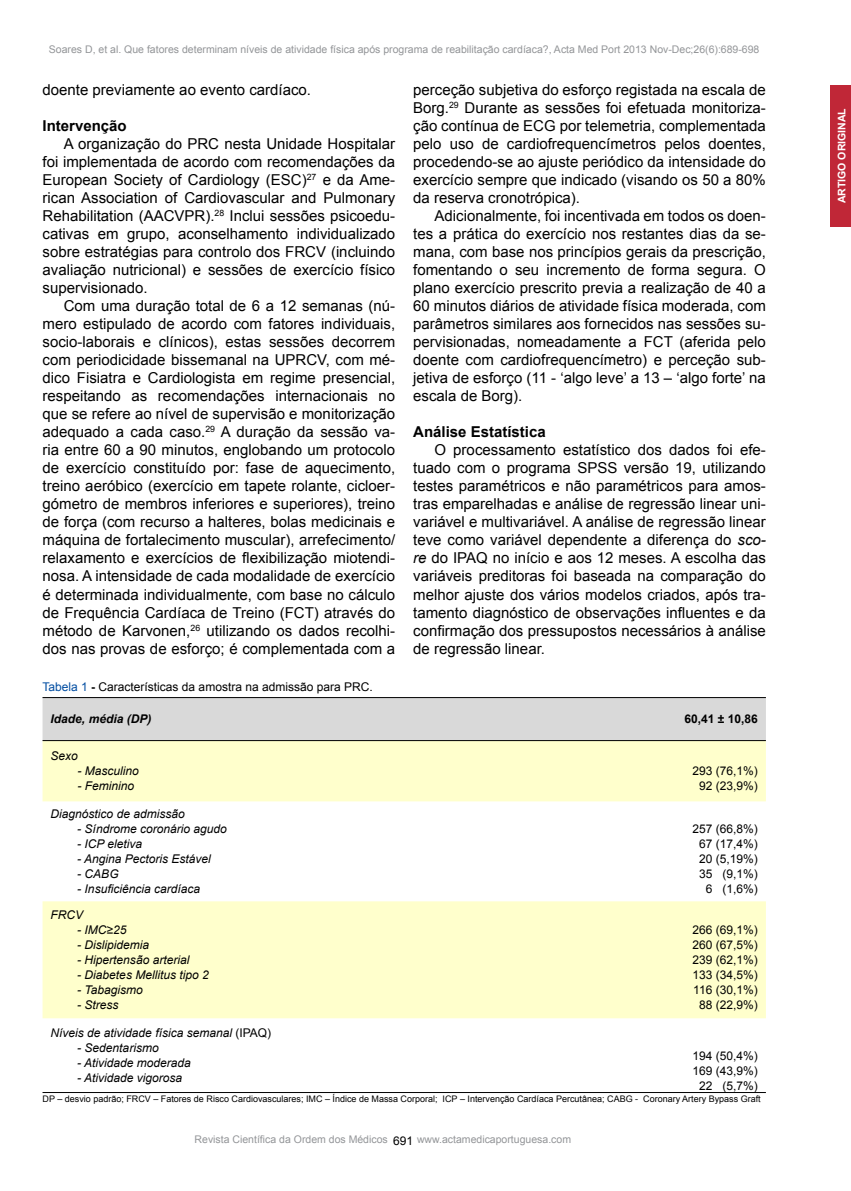
<style>
.page{position:relative;width:851px;height:1191px;background:#fff}
.page>*{position:absolute;margin:0;border:0;box-sizing:border-box;transform-origin:0 0}
.t1{font:15px "Arial";color:#000}
.t2{font:700 15px "Arial";color:#000}
.t3{font:italic 12px "Arial";color:#000}
.t4{font:12px/15px "Arial";color:#000;text-align:center}
.t5{font:italic 700 12px "Arial";color:#000}
.t6{font:700 12px "Arial";color:#000}
.t7{font:10.5px "Arial";color:#939598}
.t8{font:700 10.5px "Arial";color:#fff}
.t9{font:9px "Arial";color:#000}
.s1{font-style:italic}
.s2{color:#034ea2}
.s3{font-weight:700}
.s4{font-style:normal}
</style>
<div class="page">
<div style="left:830px;top:85px;width:21px;height:142px;background:#c02737"></div>
<div style="left:43px;top:698px;width:723px;height:42px;background:#d9d9d9"></div>
<svg style="left:43px;top:741px;width:723px;height:277px;fill:#ffc"></svg>
<hr style="left:43px;top:697px;width:723px;height:1px;background:#000">
<hr style="left:43px;top:740px;width:723px;height:1px;background:#000">
<hr style="left:43px;top:1092px;width:723px;height:1px;background:#000">
<p class="t7" style="left:49px;top:42px;width:712px">Soares D, et al. Que fatores determinam níveis de atividade física após programa de reabilitação cardíaca?, Acta Med Port 2013 Nov-Dec;26(6):689-698</p>
<p class="t1" style="left:43px;top:80px;width:270px">doente previamente ao evento cardíaco.</p>
<p class="t2" style="left:43px;top:115px;width:86px">Intervenção</p>
<p class="t1" style="left:64px;top:134px;width:333px">A organização do PRC nesta Unidade Hospitalar</p>
<p class="t1" style="left:43px;top:152px;width:354px">foi implementada de acordo com recomendações da</p>
<p class="t1" style="left:43px;top:170px;width:354px">European Society of Cardiology (ESC)<sup>27</sup> e da Ame-</p>
<p class="t1" style="left:43px;top:188px;width:354px">rican Association of Cardiovascular and Pulmonary</p>
<p class="t1" style="left:43px;top:206px;width:354px">Rehabilitation (AACVPR).<sup>28</sup> Inclui sessões psicoedu-</p>
<p class="t1" style="left:43px;top:224px;width:354px">cativas em grupo, aconselhamento individualizado</p>
<p class="t1" style="left:43px;top:242px;width:354px">sobre estratégias para controlo dos FRCV (incluindo</p>
<p class="t1" style="left:43px;top:260px;width:354px">avaliação nutricional) e sessões de exercício físico</p>
<p class="t1" style="left:43px;top:278px;width:107px">supervisionado.</p>
<p class="t1" style="left:64px;top:296px;width:333px">Com uma duração total de 6 a 12 semanas (nú-</p>
<p class="t1" style="left:43px;top:314px;width:354px">mero estipulado de acordo com fatores individuais,</p>
<p class="t1" style="left:43px;top:332px;width:354px">socio-laborais e clínicos), estas sessões decorrem</p>
<p class="t1" style="left:43px;top:350px;width:354px">com periodicidade bissemanal na UPRCV, com mé-</p>
<p class="t1" style="left:43px;top:368px;width:354px">dico Fisiatra e Cardiologista em regime presencial,</p>
<p class="t1" style="left:43px;top:386px;width:354px">respeitando as recomendações internacionais no</p>
<p class="t1" style="left:43px;top:404px;width:354px">que se refere ao nível de supervisão e monitorização</p>
<p class="t1" style="left:43px;top:422px;width:354px">adequado a cada caso.<sup>29</sup> A duração da sessão va-</p>
<p class="t1" style="left:43px;top:440px;width:354px">ria entre 60 a 90 minutos, englobando um protocolo</p>
<p class="t1" style="left:43px;top:458px;width:354px">de exercício constituído por: fase de aquecimento,</p>
<p class="t1" style="left:43px;top:476px;width:354px">treino aeróbico (exercício em tapete rolante, cicloer-</p>
<p class="t1" style="left:43px;top:494px;width:354px">gómetro de membros inferiores e superiores), treino</p>
<p class="t1" style="left:43px;top:512px;width:354px">de força (com recurso a halteres, bolas medicinais e</p>
<p class="t1" style="left:43px;top:530px;width:354px">máquina de fortalecimento muscular), arrefecimento/</p>
<p class="t1" style="left:43px;top:548px;width:354px">relaxamento e exercícios de flexibilização miotendi-</p>
<p class="t1" style="left:43px;top:566px;width:354px">nosa. A intensidade de cada modalidade de exercício</p>
<p class="t1" style="left:43px;top:584px;width:354px">é determinada individualmente, com base no cálculo</p>
<p class="t1" style="left:43px;top:602px;width:354px">de Frequência Cardíaca de Treino (FCT) através do</p>
<p class="t1" style="left:43px;top:620px;width:354px">método de Karvonen,<sup>26</sup> utilizando os dados recolhi-</p>
<p class="t1" style="left:43px;top:638px;width:354px">dos nas provas de esforço; é complementada com a</p>
<p class="t1" style="left:413px;top:80px;width:354px">perceção subjetiva do esforço registada na escala de</p>
<p class="t1" style="left:413px;top:98px;width:354px">Borg.<sup>29</sup> Durante as sessões foi efetuada monitoriza-</p>
<p class="t1" style="left:413px;top:116px;width:354px">ção contínua de ECG por telemetria, complementada</p>
<p class="t1" style="left:413px;top:134px;width:354px">pelo uso de cardiofrequencímetros pelos doentes,</p>
<p class="t1" style="left:413px;top:152px;width:354px">procedendo-se ao ajuste periódico da intensidade do</p>
<p class="t1" style="left:413px;top:170px;width:354px">exercício sempre que indicado (visando os 50 a 80%</p>
<p class="t1" style="left:413px;top:188px;width:168px">da reserva cronotrópica).</p>
<p class="t1" style="left:434px;top:206px;width:333px">Adicionalmente, foi incentivada em todos os doen-</p>
<p class="t1" style="left:413px;top:224px;width:354px">tes a prática do exercício nos restantes dias da se-</p>
<p class="t1" style="left:413px;top:242px;width:354px">mana, com base nos princípios gerais da prescrição,</p>
<p class="t1" style="left:413px;top:260px;width:354px">fomentando o seu incremento de forma segura. O</p>
<p class="t1" style="left:413px;top:278px;width:354px">plano exercício prescrito previa a realização de 40 a</p>
<p class="t1" style="left:413px;top:296px;width:354px">60 minutos diários de atividade física moderada, com</p>
<p class="t1" style="left:413px;top:314px;width:354px">parâmetros similares aos fornecidos nas sessões su-</p>
<p class="t1" style="left:413px;top:332px;width:354px">pervisionadas, nomeadamente a FCT (aferida pelo</p>
<p class="t1" style="left:413px;top:350px;width:354px">doente com cardiofrequencímetro) e perceção sub-</p>
<p class="t1" style="left:413px;top:368px;width:354px">jetiva de esforço (11 - ‘algo leve’ a 13 – ‘algo forte’ na</p>
<p class="t1" style="left:413px;top:386px;width:111px">escala de Borg).</p>
<p class="t2" style="left:413px;top:421px;width:134px">Análise Estatística</p>
<p class="t1" style="left:434px;top:440px;width:333px">O processamento estatístico dos dados foi efe-</p>
<p class="t1" style="left:413px;top:458px;width:354px">tuado com o programa SPSS versão 19, utilizando</p>
<p class="t1" style="left:413px;top:476px;width:354px">testes paramétricos e não paramétricos para amos-</p>
<p class="t1" style="left:413px;top:494px;width:354px">tras emparelhadas e análise de regressão linear uni-</p>
<p class="t1" style="left:413px;top:512px;width:354px">variável e multivariável. A análise de regressão linear</p>
<p class="t1" style="left:413px;top:530px;width:354px">teve como variável dependente a diferença do <span class="s1">sco-</span></p>
<p class="t1" style="left:413px;top:548px;width:354px"><span class="s1">re</span> do IPAQ no início e aos 12 meses. A escolha das</p>
<p class="t1" style="left:413px;top:566px;width:354px">variáveis preditoras foi baseada na comparação do</p>
<p class="t1" style="left:413px;top:584px;width:354px">melhor ajuste dos vários modelos criados, após tra-</p>
<p class="t1" style="left:413px;top:602px;width:354px">tamento diagnóstico de observações influentes e da</p>
<p class="t1" style="left:413px;top:620px;width:354px">confirmação dos pressupostos necessários à análise</p>
<p class="t1" style="left:413px;top:638px;width:133px">de regressão linear.</p>
<p class="t4" style="left:43px;top:679px;width:332px"><span class="s2">Tabela 1</span> <span class="s3">-</span> Características da amostra na admissão para PRC.</p>
<p class="t5" style="left:51px;top:711px;width:102px">Idade, média (DP)</p>
<p class="t6" style="left:684px;top:710px;width:75px">60,41 ± 10,86</p>
<p class="t3" style="left:51px;top:748px;width:29px">Sexo</p>
<p class="t3" style="left:77px;top:763px;width:63px">- Masculino</p>
<p class="t3" style="left:77px;top:778px;width:58px">- Feminino</p>
<p class="t4" style="left:692px;top:763px;width:67px">293 (76,1%)<br>92 (23,9%)</p>
<p class="t3" style="left:51px;top:806px;width:136px">Diagnóstico de admissão</p>
<p class="t3" style="left:77px;top:821px;width:151px">- Síndrome coronário agudo</p>
<p class="t3" style="left:77px;top:836px;width:66px">- ICP eletiva</p>
<p class="t3" style="left:77px;top:851px;width:135px">- Angina Pectoris Estável</p>
<p class="t3" style="left:77px;top:866px;width:43px">- CABG</p>
<p class="t3" style="left:77px;top:881px;width:124px">- Insuficiência cardíaca</p>
<p class="t3" style="left:51px;top:907px;width:34px">FRCV</p>
<p class="t3" style="left:77px;top:922px;width:51px">- IMC≥25</p>
<p class="t3" style="left:77px;top:937px;width:73px">- Dislipidemia</p>
<p class="t3" style="left:77px;top:952px;width:114px">- Hipertensão arterial</p>
<p class="t3" style="left:77px;top:967px;width:133px">- Diabetes Mellitus tipo 2</p>
<p class="t3" style="left:77px;top:982px;width:67px">- Tabagismo</p>
<p class="t3" style="left:77px;top:997px;width:43px">- Stress</p>
<p class="t4" style="left:692px;top:821px;width:67px;text-align:right">257 (66,8%)<br>67 (17,4%)<br>20 (5,19%)<br>35 (9,1%)<br>6 (1,6%)</p>
<p class="t4" style="left:692px;top:922px;width:67px">266 (69,1%)<br>260 (67,5%)<br>239 (62,1%)<br>133 (34,5%)<br>116 (30,1%)<br>88 (22,9%)</p>
<p class="t3" style="left:51px;top:1025px;width:222px">Níveis de atividade física semanal <span class="s4">(IPAQ)</span></p>
<p class="t3" style="left:77px;top:1040px;width:83px">- Sedentarismo</p>
<p class="t3" style="left:77px;top:1055px;width:115px">- Atividade moderada</p>
<p class="t3" style="left:77px;top:1070px;width:106px">- Atividade vigorosa</p>
<p class="t4" style="left:692px;top:1048px;width:67px">194 (50,4%)<br>169 (43,9%)<br>22 (5,7%)</p>
<p class="t9" style="left:43px;top:1092px;width:719px">DP – desvio padrão; FRCV – Fatores de Risco Cardiovasculares; IMC – Índice de Massa Corporal; ICP – Intervenção Cardíaca Percutânea; CABG - Coronary Artery Bypass Graft</p>
<p class="t7" style="left:195px;top:1132px;width:195px">Revista Científica da Ordem dos Médicos</p>
<p class="t7" style="left:417px;top:1132px;width:156px">www.actamedicaportuguesa.com</p>
<p class="t4" style="left:393px;top:1133px;width:22px">691</p>
<p class="t8" style="left:834px;top:203px;width:97px;rotate:-90deg">ARTIGO ORIGINAL</p>
</div>
